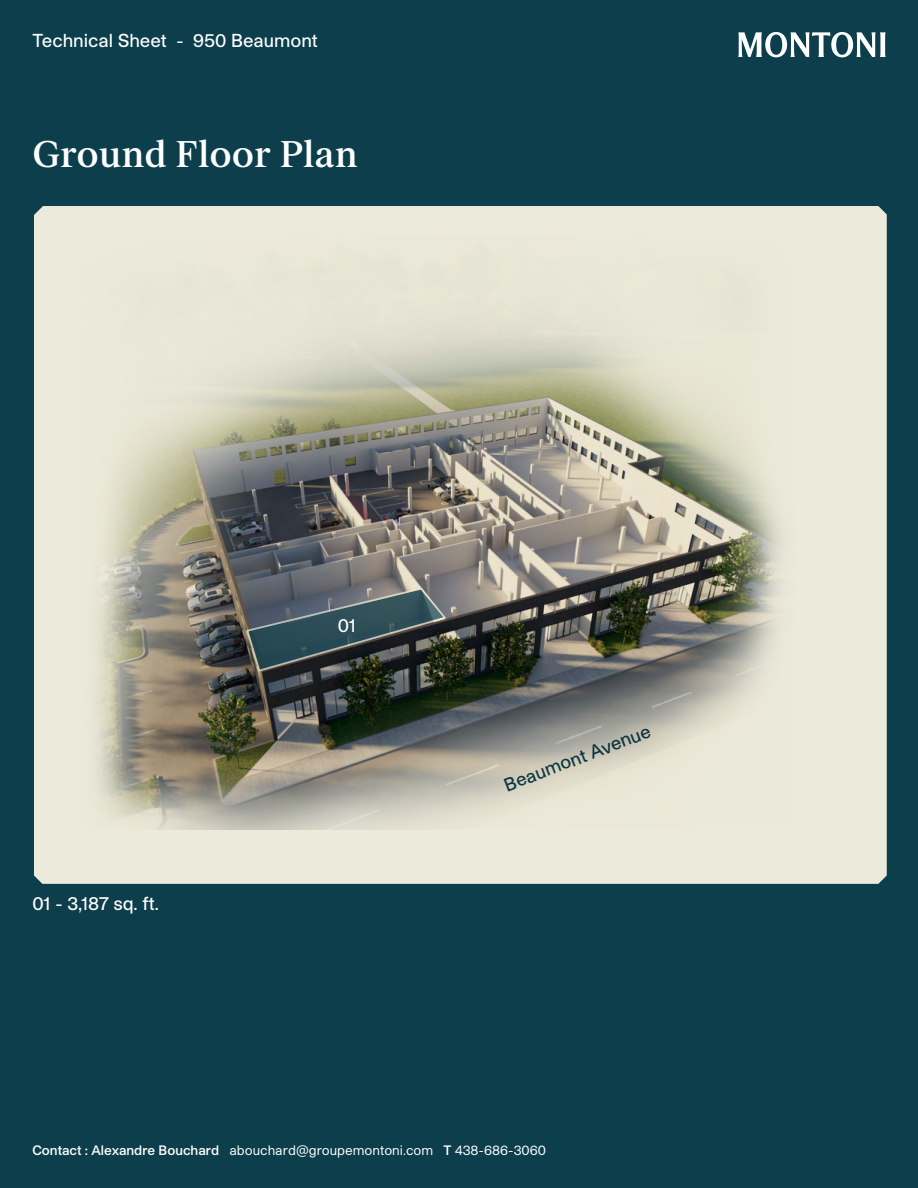
<style>
.page{position:relative;width:918px;height:1188px;background:#0c3e4c}
.page>*{position:absolute;margin:0;border:0;box-sizing:border-box;transform-origin:0 0}
.t1{font:500 36px "FK Roman Standard";color:#fff}
.t2{font:500 18px "Studio Pro";color:#fff}
.t3{font:500 18px "Studio Pro";color:#0c3e4c}
.t4{font:13.2px "Studio Pro";color:#fff}
.s1{font-weight:600}
</style>
<div class="page">
<svg style="left:738px;top:32px;width:148px;height:25px"></svg>
<div style="left:34px;top:206px;width:853px;height:678px;background:#eceada"></div>
<img style="left:55px;top:234px;width:790px;height:596px">
<svg style="left:245px;top:587px;width:202px;height:86px;background:#425054"></svg>
<h2 class="t2" style="left:32px;top:28px;width:287px">Technical Sheet - 950 Beaumont</h2>
<p class="t1" style="left:32px;top:126px;width:327px">Ground Floor Plan</p>
<p class="t2" style="left:32px;top:892px;width:128px">01 - 3,187 sq. ft.</p>
<p class="t2" style="left:338px;top:613px;width:20px">01</p>
<p class="t3" style="left:501px;top:775px;width:157px;rotate:-21deg">Beaumont Avenue</p>
<p class="t4" style="left:32px;top:1142px;width:515px"><span class="s1">Contact : Alexandre Bouchard</span> abouchard@groupemontoni.com <span class="s1">T</span> 438-686-3060</p>
</div>
